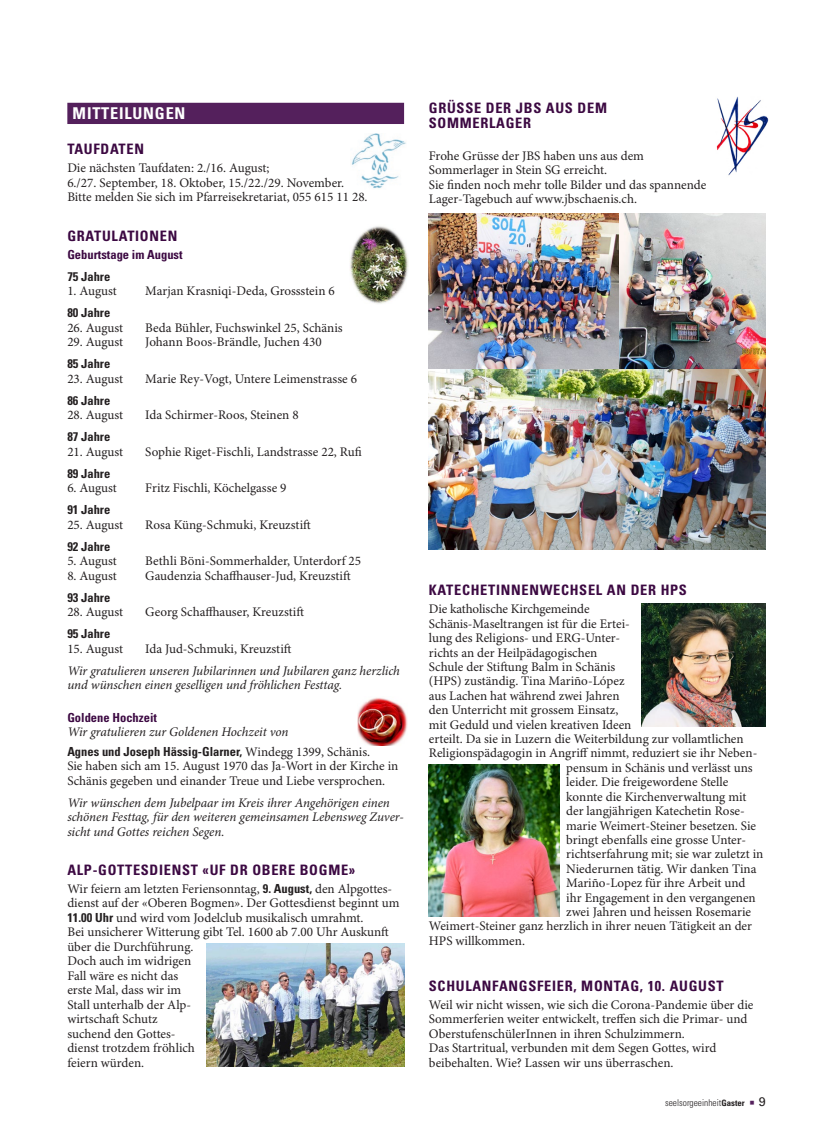
<style>
.page{position:relative;width:833px;height:1134px;background:#fff}
.page>*{position:absolute;margin:0;border:0;box-sizing:border-box;transform-origin:0 0}
.t1{font:700 condensed 16.25px "Univers LT Std";letter-spacing:.05em;color:#fff}
.t2{font:700 condensed 14.38px/14.4px "Univers LT Std";letter-spacing:.05em;color:#3c0942}
.t3{font:13.12px/14.5px "Minion Pro";color:#231f20}
.t4{font:italic 13.12px/14.5px "Minion Pro";letter-spacing:-.005em;color:#231f20}
.t5{font:700 condensed 12.5px "Univers LT Std";color:#231f20}
.t6{font:700 condensed 12.5px "Univers LT Std";color:#3c0942}
.t7{font:300 condensed 9.38px "Univers LT Std";color:#231f20}
.s1{font-family:"Minion Pro";font-weight:400;font-stretch:normal;font-size:13.12px}
.s2{font-family:"Univers LT Std";font-weight:700;font-stretch:condensed;font-size:12.5px}
.s3{font-weight:700;font-size:8.75px}
.s4{font-family:"Minion Pro";font-weight:400;font-stretch:normal;font-size:13.12px;color:#54205c}
.s5{font-weight:400;font-stretch:normal;font-size:12.5px}
</style>
<div class="page">
<img style="left:351px;top:134px;width:55px;height:55px">
<div style="left:67px;top:103px;width:337px;height:21px;background:#54205c"></div>
<img style="left:358px;top:697px;width:50px;height:48px">
<img style="left:716px;top:96px;width:53px;height:80px">
<img style="left:350px;top:226px;width:59px;height:78px">
<img style="left:206px;top:944px;width:198px;height:123px">
<img style="left:429px;top:214px;width:336px;height:335px">
<img style="left:641px;top:603px;width:124px;height:123px">
<img style="left:429px;top:764px;width:130px;height:152px">
<p class="t1" style="left:73px;top:103px;width:114px">MITTEILUNGEN</p>
<p class="t2" style="left:67px;top:142px;width:78px">TAUFDATEN</p>
<p class="t3" style="left:67px;top:161px;width:302px">Die nächsten Taufdaten: 2./16. August;<br>6./27. September, 18. Oktober, 15./22./29. November.<br>Bitte melden Sie sich im Pfarreisekretariat, 055 615 11 28.</p>
<p class="t2" style="left:67px;top:228px;width:111px">GRATULATIONEN</p>
<p class="t6" style="left:67px;top:246px;width:117px">Geburtstage im August</p>
<p class="t5" style="left:67px;top:268px;width:45px">75 Jahre</p>
<p class="t3" style="left:67px;top:284px;width:51px">1. August</p>
<p class="t3" style="left:145px;top:284px;width:191px">Marjan Krasniqi-Deda, Grossstein 6</p>
<p class="t5" style="left:67px;top:305px;width:45px">80 Jahre</p>
<p class="t3" style="left:67px;top:321px;width:57px">26. August</p>
<p class="t3" style="left:145px;top:321px;width:199px">Beda Bühler, Fuchswinkel 25, Schänis</p>
<p class="t3" style="left:67px;top:335px;width:57px">29. August</p>
<p class="t3" style="left:145px;top:335px;width:178px">Johann Boos-Brändle, Juchen 430</p>
<p class="t5" style="left:67px;top:356px;width:45px">85 Jahre</p>
<p class="t3" style="left:67px;top:372px;width:57px">23. August</p>
<p class="t3" style="left:145px;top:372px;width:213px">Marie Rey-Vogt, Untere Leimenstrasse 6</p>
<p class="t5" style="left:67px;top:393px;width:45px">86 Jahre</p>
<p class="t3" style="left:67px;top:408px;width:57px">28. August</p>
<p class="t3" style="left:145px;top:408px;width:155px">Ida Schirmer-Roos, Steinen 8</p>
<p class="t5" style="left:67px;top:429px;width:45px">87 Jahre</p>
<p class="t3" style="left:67px;top:445px;width:57px">21. August</p>
<p class="t3" style="left:145px;top:445px;width:218px">Sophie Riget-Fischli, Landstrasse 22, Rufi</p>
<p class="t5" style="left:67px;top:466px;width:45px">89 Jahre</p>
<p class="t3" style="left:67px;top:481px;width:51px">6. August</p>
<p class="t3" style="left:145px;top:481px;width:143px">Fritz Fischli, Köchelgasse 9</p>
<p class="t5" style="left:67px;top:502px;width:45px">91 Jahre</p>
<p class="t3" style="left:67px;top:518px;width:57px">25. August</p>
<p class="t3" style="left:145px;top:518px;width:167px">Rosa Küng-Schmuki, Kreuzstift</p>
<p class="t5" style="left:67px;top:539px;width:45px">92 Jahre</p>
<p class="t3" style="left:67px;top:554px;width:51px">5. August</p>
<p class="t3" style="left:145px;top:554px;width:217px">Bethli Böni-Sommerhalder, Unterdorf 25</p>
<p class="t3" style="left:67px;top:569px;width:51px">8. August</p>
<p class="t3" style="left:145px;top:569px;width:207px">Gaudenzia Schaffhauser-Jud, Kreuzstift</p>
<p class="t5" style="left:67px;top:590px;width:45px">93 Jahre</p>
<p class="t3" style="left:67px;top:605px;width:57px">28. August</p>
<p class="t3" style="left:145px;top:605px;width:160px">Georg Schaffhauser, Kreuzstift</p>
<p class="t5" style="left:67px;top:626px;width:45px">95 Jahre</p>
<p class="t3" style="left:67px;top:642px;width:57px">15. August</p>
<p class="t3" style="left:145px;top:642px;width:148px">Ida Jud-Schmuki, Kreuzstift</p>
<p class="t4" style="left:67px;top:664px;width:334px">Wir gratulieren unseren Jubilarinnen und Jubilaren ganz herzlich und wünschen einen geselligen und fröhlichen Festtag.</p>
<p class="t6" style="left:67px;top:709px;width:91px">Goldene Hochzeit</p>
<p class="t4" style="left:67px;top:725px;width:223px">Wir gratulieren zur Goldenen Hochzeit von</p>
<p class="t5" style="left:67px;top:743px;width:304px">Agnes und Joseph Hässig-Glarner, <span class="s1">Windegg 1399, Schänis.</span></p>
<p class="t3" style="left:67px;top:759px;width:333px">Sie haben sich am 15. August 1970 das Ja-Wort in der Kirche in<br>Schänis gegeben und einander Treue und Liebe versprochen.</p>
<p class="t4" style="left:67px;top:796px;width:338px">Wir wünschen dem Jubelpaar im Kreis ihrer Angehörigen einen schönen Festtag, für den weiteren gemeinsamen Lebensweg Zuver&shy;sicht und Gottes reichen Segen.</p>
<p class="t2" style="left:67px;top:862px;width:289px">ALP-GOTTESDIENST «UF DR OBERE BOGME»</p>
<p class="t3" style="left:67px;top:882px;width:334px">Wir feiern am letzten Feriensonntag, <span class="s2">9. August,</span> den Alpgottes&shy;dienst auf der «Oberen Bogmen». Der Gottesdienst beginnt um <span class="s2">11.00 Uhr</span> und wird vom Jodelclub musikalisch umrahmt.<br>Bei unsicherer Witterung gibt Tel. 1600 ab 7.00 Uhr Auskunft über die Durchführung.<br>Doch auch im widrigen<br>Fall wäre es nicht das<br>erste Mal, dass wir im<br>Stall unterhalb der Alp-<br>wirtschaft Schutz<br>suchend den Gottes-<br>dienst trotzdem fröhlich<br>feiern würden.</p>
<p class="t2" style="left:429px;top:101px;width:180px">GRÜSSE DER JBS AUS DEM<br>SOMMERLAGER</p>
<p class="t3" style="left:429px;top:149px;width:279px">Frohe Grüsse der JBS haben uns aus dem Sommerlager in Stein SG erreicht.<br>Sie finden noch mehr tolle Bilder und das spannende Lager-Tagebuch auf www.jbschaenis.ch.</p>
<p class="t2" style="left:429px;top:583px;width:259px">KATECHETINNENWECHSEL AN DER HPS</p>
<p class="t3" style="left:429px;top:602px;width:162px">Die katholische Kirchgemeinde</p>
<p class="t3" style="left:429px;top:617px;width:202px">Schänis--Maseltrangen ist für die Ertei-</p>
<p class="t3" style="left:429px;top:631px;width:193px">lung des Religions- und ERG-Unter-</p>
<p class="t3" style="left:429px;top:646px;width:170px">richts an der Heilpädagogischen</p>
<p class="t3" style="left:429px;top:660px;width:188px">Schule der Stiftung Balm in Schänis</p>
<p class="t3" style="left:429px;top:674px;width:197px">(HPS) zuständig. Tina Mariño-López</p>
<p class="t3" style="left:429px;top:689px;width:192px">aus Lachen hat während zwei Jahren</p>
<p class="t3" style="left:429px;top:703px;width:191px">den Unterricht mit grossem Einsatz,</p>
<p class="t3" style="left:429px;top:718px;width:204px">mit Geduld und vielen kreativen Ideen</p>
<p class="t3" style="left:429px;top:732px;width:316px">erteilt. Da sie in Luzern die Weiterbildung zur vollamtlichen</p>
<p class="t3" style="left:429px;top:746px;width:330px">Religionspädagogin in Angriff nimmt, reduziert sie ihr Neben-</p>
<p class="t3" style="left:566px;top:761px;width:188px">pensum in Schänis und verlässt uns</p>
<p class="t3" style="left:566px;top:775px;width:164px">leider. Die freigewordene Stelle</p>
<p class="t3" style="left:566px;top:790px;width:182px">konnte die Kirchenverwaltung mit</p>
<p class="t3" style="left:566px;top:804px;width:180px">der langjährigen Katechetin Rose-</p>
<p class="t3" style="left:566px;top:818px;width:191px">marie Weimert-Steiner besetzen. Sie</p>
<p class="t3" style="left:566px;top:833px;width:181px">bringt ebenfalls eine grosse Unter-</p>
<p class="t3" style="left:566px;top:847px;width:199px">richtserfahrung mit; sie war zuletzt in</p>
<p class="t3" style="left:566px;top:862px;width:192px">Niederurnen tätig. Wir danken Tina</p>
<p class="t3" style="left:566px;top:876px;width:181px">Mariño-Lopez für ihre Arbeit und</p>
<p class="t3" style="left:566px;top:891px;width:191px">ihr Engagement in den vergangenen</p>
<p class="t3" style="left:566px;top:905px;width:186px">zwei Jahren und heissen Rosemarie</p>
<p class="t3" style="left:429px;top:919px;width:325px">Weimert-Steiner ganz herzlich in ihrer neuen Tätigkeit an der</p>
<p class="t3" style="left:429px;top:934px;width:98px">HPS willkommen.</p>
<p class="t2" style="left:429px;top:979px;width:296px">SCHULANFANGSFEIER, MONTAG, 10. AUGUST</p>
<p class="t3" style="left:429px;top:998px;width:326px">Weil wir nicht wissen, wie sich die Corona-Pandemie über die Sommerferien weiter entwickelt, treffen sich die Primar- und OberstufenschülerInnen in ihren Schulzimmern.<br>Das Startritual, verbunden mit dem Segen Gottes, wird beibehalten. Wie? Lassen wir uns überraschen.</p>
<p class="t7" style="left:665px;top:1097px;width:102px">seelsorgeeinheit<span class="s3">Gaster</span> <span class="s4">■</span> <span class="s5">9</span></p>
</div>
